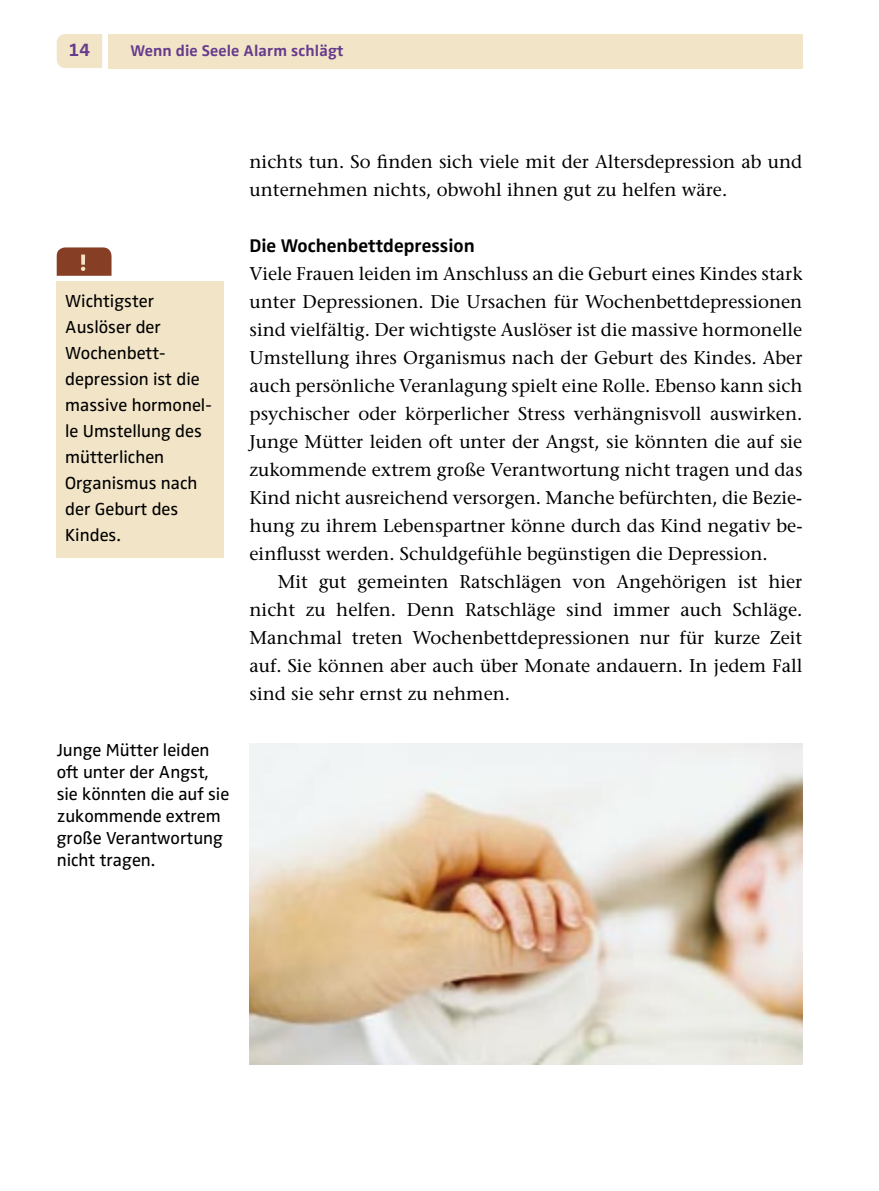
<style>
.page{position:relative;width:879px;height:1191px;background:#fff}
.page>*{position:absolute;margin:0;border:0;box-sizing:border-box;transform-origin:0 0}
.t1{font:700 19px "Zwo Pro";color:#000}
.t2{font:18.4px/28px "Stone Serif";color:#000;text-align:justify}
.t3{font:700 18.4px "Zwo Pro";color:#663a8c}
.t4{font:18px/26px "Zwo Pro";color:#000}
.t5{font:700 16px "Zwo Pro";letter-spacing:.01em;color:#663a8c}
</style>
<div class="page">
<div style="left:57px;top:34px;width:45px;height:34px;background:#f1e4c7"></div>
<div style="left:108px;top:34px;width:694px;height:34px;background:#f1e4c7"></div>
<div style="left:57px;top:281px;width:167px;height:277px;background:#f1e4c7"></div>
<svg style="left:57px;top:247px;width:54px;height:29px;background:#8e4b32"></svg>
<img style="left:249px;top:744px;width:553px;height:320px">
<p class="t3" style="left:69px;top:39px;width:23px">14</p>
<p class="t5" style="left:130px;top:41px;width:215px">Wenn die Seele Alarm schlägt</p>
<p class="t4" style="left:65px;top:288px;width:148px">Wichtigster<br>Auslöser der<br>Wochenbett&shy;depression ist die massive hormonel&shy;le Umstellung des mütterlichen<br>Organismus nach der Geburt des<br>Kindes.</p>
<p class="t4" style="left:57px;top:740px;width:174px;line-height:22px">Junge Mütter leiden oft unter der Angst, sie könnten die auf sie zukommende extrem große Verantwortung nicht tragen.</p>
<p class="t2" style="left:249px;top:148px;width:554px">nichts tun. So finden sich viele mit der Altersdepression ab und unternehmen nichts, obwohl ihnen gut zu helfen wäre.</p>
<p class="t1" style="left:249px;top:235px;width:227px">Die Wochenbettdepression</p>
<p class="t2" style="left:249px;top:260px;width:554px">Viele Frauen leiden im Anschluss an die Geburt eines Kindes stark unter Depressionen. Die Ursachen für Wochenbettdepressionen sind vielfältig. Der wichtigste Auslöser ist die massive hormonelle Umstellung ihres Organismus nach der Geburt des Kindes. Aber auch persönliche Veranlagung spielt eine Rolle. Ebenso kann sich psychischer oder körperlicher Stress verhängnisvoll auswirken.<br>Junge Mütter leiden oft unter der Angst, sie könnten die auf sie zukommende extrem große Verantwortung nicht tragen und das Kind nicht ausreichend versorgen. Manche befürchten, die Bezie&shy;hung zu ihrem Lebenspartner könne durch das Kind negativ be&shy;einflusst werden. Schuldgefühle begünstigen die Depression.</p>
<p class="t2" style="left:249px;top:568px;width:554px;text-indent:28px">Mit gut gemeinten Ratschlägen von Angehörigen ist hier nicht zu helfen. Denn Ratschläge sind immer auch Schläge.<br>Manchmal treten Wochenbettdepressionen nur für kurze Zeit auf. Sie können aber auch über Monate andauern. In jedem Fall sind sie sehr ernst zu nehmen.</p>
</div>
